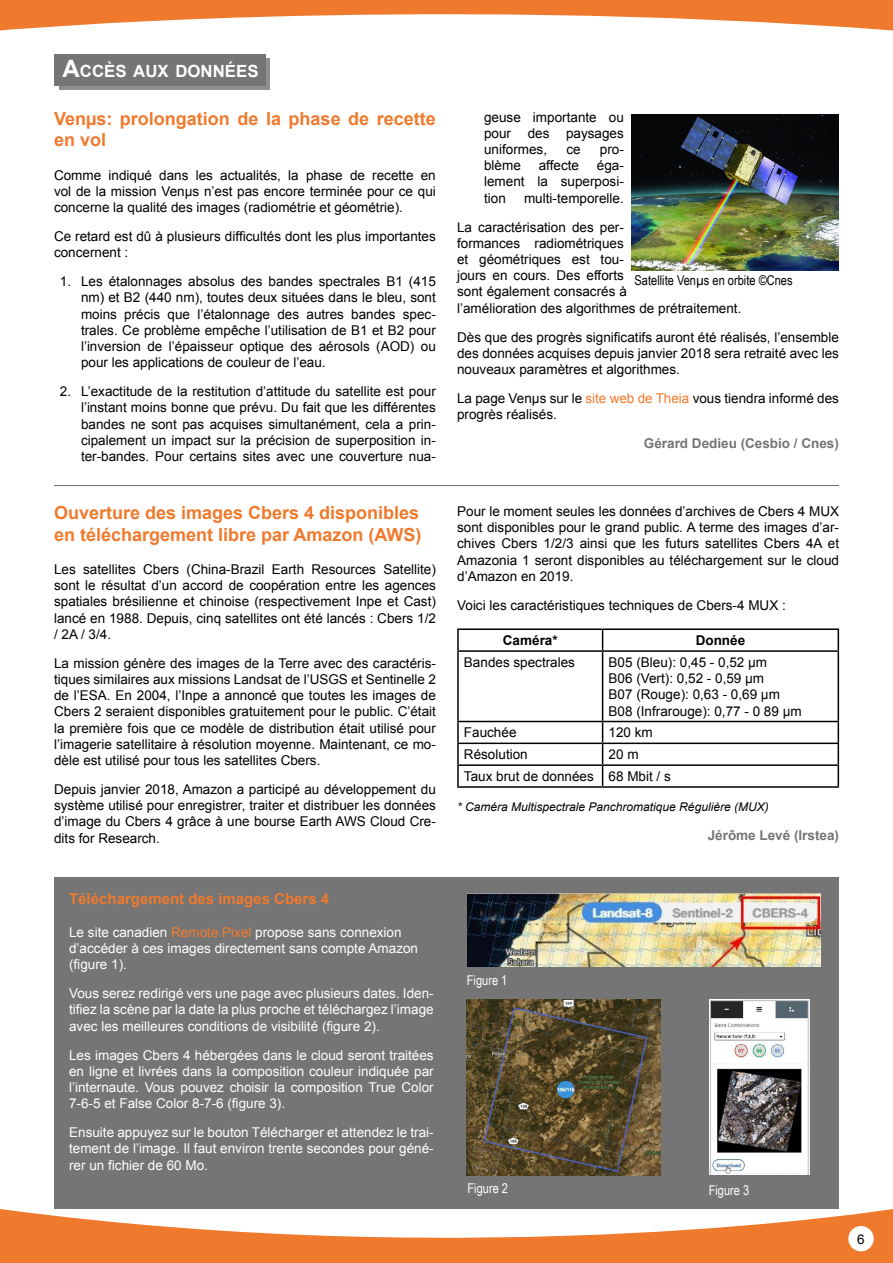
<style>
.page{position:relative;width:893px;height:1263px;background:#fff}
.page>*{position:absolute;margin:0;border:0;box-sizing:border-box;transform-origin:0 0}
.t1{font:700 18px/21.6px "Arial";color:#ef7a2e}
.t2{font:700 16.8px "Arial";color:#fff}
.t3{font:700 15px "Arial";color:#ef7a2e}
.t4{font:13.5px/16.2px "Arial";color:#000;text-align:justify}
.t5{font:13.5px/16.2px "Arial";color:#fff;text-align:justify}
.t6{font:700 13.5px "Arial";color:#757575}
.t7{font:13.5px "Arial Narrow";color:#000}
.t8{font:13.5px "Arial Narrow";color:#fff}
.t9{font:700 13.5px "Arial";color:#000}
.t10{font:italic 12px "Arial";color:#000}
.s1{font-size:24px}
.s2{color:#f17b2e}
</style>
<div class="page">
<svg style="left:0;top:0;width:893px;height:30px"></svg>
<div style="left:54px;top:878px;width:785px;height:331px;background:#757575"></div>
<div style="left:54px;top:54px;width:212px;height:32px;background:#757575"></div>
<div style="left:59px;top:58px;width:211px;height:32px;background:#757575"></div>
<hr style="left:457px;top:628px;width:146px;height:2px;background:#000">
<hr style="left:457px;top:630px;width:2px;height:20px;background:#000">
<hr style="left:603px;top:628px;width:236px;height:2px;background:#000">
<svg style="left:602px;top:630px;width:1px;height:20px"></svg>
<svg style="left:838px;top:630px;width:1px;height:20px"></svg>
<hr style="left:457px;top:650px;width:146px;height:2px;background:#000">
<hr style="left:457px;top:652px;width:2px;height:69px;background:#000">
<hr style="left:603px;top:650px;width:236px;height:2px;background:#000">
<hr style="left:602px;top:652px;width:1px;height:69px;background:#000">
<hr style="left:838px;top:652px;width:1px;height:69px;background:#000">
<hr style="left:457px;top:721px;width:146px;height:1px;background:#000">
<hr style="left:457px;top:722px;width:2px;height:20px;background:#000">
<hr style="left:603px;top:721px;width:236px;height:1px;background:#000">
<hr style="left:457px;top:742px;width:146px;height:2px;background:#000">
<hr style="left:457px;top:744px;width:2px;height:20px;background:#000">
<hr style="left:603px;top:742px;width:236px;height:2px;background:#000">
<hr style="left:457px;top:764px;width:146px;height:2px;background:#000">
<hr style="left:457px;top:766px;width:2px;height:20px;background:#000">
<hr style="left:603px;top:764px;width:236px;height:2px;background:#000">
<svg style="left:602px;top:722px;width:1px;height:64px"></svg>
<svg style="left:838px;top:722px;width:1px;height:64px"></svg>
<hr style="left:457px;top:786px;width:146px;height:2px;background:#000">
<hr style="left:603px;top:786px;width:236px;height:2px;background:#000">
<img style="left:631px;top:114px;width:208px;height:156px">
<hr style="left:54px;top:485px;width:785px;height:1px;background:#757575">
<img style="left:466px;top:999px;width:194px;height:176px">
<img style="left:709px;top:999px;width:100px;height:176px">
<img style="left:467px;top:893px;width:354px;height:73px">
<svg style="left:0;top:1209px;width:893px;height:54px;fill:#ef7a2e"></svg>
<div style="left:848px;top:1226px;width:26px;height:25px;background:#fff;border-radius:50%"></div>
<p class="t2" style="left:63px;top:60px;width:197px"><span class="s1">A</span>CCÈS AUX DONNÉES</p>
<h1 class="t1" style="left:54px;top:108px;width:383px">Venµs: prolongation de la phase de recette en vol</h1>
<p class="t4" style="left:54px;top:167px;width:383px">Comme indiqué dans les actualités, la phase de recette en vol de la mission Venμs n’est pas encore terminée pour ce qui concerne la qualité des images (radiométrie et géométrie).</p>
<p class="t4" style="left:54px;top:228px;width:383px">Ce retard est dû à plusieurs difficultés dont les plus importantes concernent :</p>
<p class="t4" style="left:81px;top:273px;width:356px;text-indent:-21px">1. Les étalonnages absolus des bandes spectrales B1 (415 nm) et B2 (440 nm), toutes deux situées dans le bleu, sont moins précis que l’étalonnage des autres bandes spec&shy;trales. Ce problème empêche l’utilisation de B1 et B2 pour l’inversion de l’épaisseur optique des aérosols (AOD) ou pour les applications de couleur de l’eau.</p>
<p class="t4" style="left:81px;top:383px;width:356px;text-indent:-21px">2. L’exactitude de la restitution d’attitude du satellite est pour l’instant moins bonne que prévu. Du fait que les différentes bandes ne sont pas acquises simultanément, cela a prin&shy;cipalement un impact sur la précision de superposition in&shy;ter-bandes. Pour certains sites avec une couverture nua-</p>
<h1 class="t1" style="left:54px;top:503px;width:369px">Ouverture des images Cbers 4 disponibles en téléchargement libre par Amazon (AWS)</h1>
<p class="t4" style="left:54px;top:561px;width:383px">Les satellites Cbers (China-Brazil Earth Resources Satellite) sont le résultat d’un accord de coopération entre les agences spatiales brésilienne et chinoise (respectivement Inpe et Cast) lancé en 1988. Depuis, cinq satellites ont été lancés : Cbers 1/2 / 2A / 3/4.</p>
<p class="t4" style="left:54px;top:655px;width:383px">La mission génère des images de la Terre avec des caractéris&shy;tiques similaires aux missions Landsat de l’USGS et Sentinelle 2 de l’ESA. En 2004, l’Inpe a annoncé que toutes les images de Cbers 2 seraient disponibles gratuitement pour le public. C’était la première fois que ce modèle de distribution était utilisé pour l’imagerie satellitaire à résolution moyenne. Maintenant, ce mo&shy;dèle est utilisé pour tous les satellites Cbers.</p>
<p class="t4" style="left:54px;top:781px;width:383px">Depuis janvier 2018, Amazon a participé au développement du système utilisé pour enregistrer, traiter et distribuer les données d’image du Cbers 4 grâce à une bourse Earth AWS Cloud Cre&shy;dits for Research.</p>
<p class="t3" style="left:69px;top:888px;width:262px">Téléchargement des images Cbers 4</p>
<p class="t5" style="left:69px;top:924px;width:350px;text-align:left">Le site canadien <span class="s2">Remote Pixel</span> propose sans connexion d’accéder à ces images directement sans compte Amazon (figure 1).</p>
<p class="t5" style="left:69px;top:985px;width:366px">Vous serez redirigé vers une page avec plusieurs dates. Iden&shy;tifiez la scène par la date la plus proche et téléchargez l’image avec les meilleures conditions de visibilité (figure 2).</p>
<p class="t5" style="left:69px;top:1047px;width:366px">Les images Cbers 4 hébergées dans le cloud seront traitées en ligne et livrées dans la composition couleur indiquée par l’internaute. Vous pouvez choisir la composition True Color 7-6-5 et False Color 8-7-6 (figure 3).</p>
<p class="t5" style="left:69px;top:1124px;width:366px">Ensuite appuyez sur le bouton Télécharger et attendez le trai&shy;tement de l’image. Il faut environ trente secondes pour géné&shy;rer un fichier de 60 Mo.</p>
<p class="t4" style="left:484px;top:109px;width:141px">geuse importante ou pour des paysages uniformes,</p>
<p class="t4" style="left:566px;top:141px;width:16px">ce</p>
<p class="t4" style="left:600px;top:141px;width:26px">pro-</p>
<p class="t4" style="left:484px;top:157px;width:38px">blème</p>
<p class="t4" style="left:539px;top:157px;width:42px">affecte</p>
<p class="t4" style="left:484px;top:157px;width:141px;text-indent:113px">éga&shy;lement la superposi&shy;tion</p>
<p class="t4" style="left:457px;top:184px;width:168px;line-height:29px;text-align:right">multi-temporelle.<br>La caractérisation des per-</p>
<p class="t4" style="left:457px;top:235px;width:286px;text-align:left">formances radiométriques<br>et géométriques est tou-<br>jours en cours. Des efforts<br>sont également consacrés à<br>l’amélioration des algorithmes de prétraitement.</p>
<p class="t4" style="left:457px;top:329px;width:383px">Dès que des progrès significatifs auront été réalisés, l’ensemble des données acquises depuis janvier 2018 sera retraité avec les nouveaux paramètres et algorithmes.</p>
<p class="t4" style="left:457px;top:390px;width:383px">La page Venµs sur le <span class="s2">site web de Theia</span> vous tiendra informé des progrès réalisés.</p>
<p class="t6" style="left:644px;top:434px;width:197px">Gérard Dedieu (Cesbio / Cnes)</p>
<p class="t7" style="left:634px;top:270px;width:160px">Satellite Venµs en orbite ©Cnes</p>
<p class="t4" style="left:457px;top:503px;width:383px">Pour le moment seules les données d’archives de Cbers 4 MUX sont disponibles pour le grand public. A terme des images d’ar&shy;chives Cbers 1/2/3 ainsi que les futurs satellites Cbers 4A et Amazonia 1 seront disponibles au téléchargement sur le cloud d’Amazon en 2019.</p>
<p class="t4" style="left:457px;top:597px;width:330px">Voici les caractéristiques techniques de Cbers-4 MUX :</p>
<p class="t9" style="left:503px;top:631px;width:56px">Caméra*</p>
<p class="t9" style="left:696px;top:631px;width:51px">Donnée</p>
<p class="t4" style="left:464px;top:654px;width:113px">Bandes spectrales</p>
<p class="t4" style="left:609px;top:654px;width:195px;text-align:left">B05 (Bleu): 0,45 - 0,52 μm<br>B06 (Vert): 0,52 - 0,59 μm<br>B07 (Rouge): 0,63 - 0,69 μm<br>B08 (Infrarouge): 0,77 - 0 89 μm</p>
<p class="t4" style="left:464px;top:725px;width:54px">Fauchée</p>
<p class="t4" style="left:609px;top:725px;width:46px">120 km</p>
<p class="t4" style="left:464px;top:746px;width:65px">Résolution</p>
<p class="t4" style="left:464px;top:744px;width:208px;line-height:21.9px;text-indent:145px">20 m<br>Taux brut de données 68 Mbit / s</p>
<p class="t10" style="left:457px;top:799px;width:313px">* Caméra Multispectrale Panchromatique Régulière (MUX)</p>
<p class="t6" style="left:708px;top:826px;width:133px">Jérôme Levé (Irstea)</p>
<p class="t8" style="left:467px;top:970px;width:42px">Figure 1</p>
<p class="t8" style="left:467px;top:1178px;width:42px">Figure 2</p>
<p class="t8" style="left:709px;top:1180px;width:42px">Figure 3</p>
<p class="t4" style="left:857px;top:1231px;width:9px">6</p>
</div>
